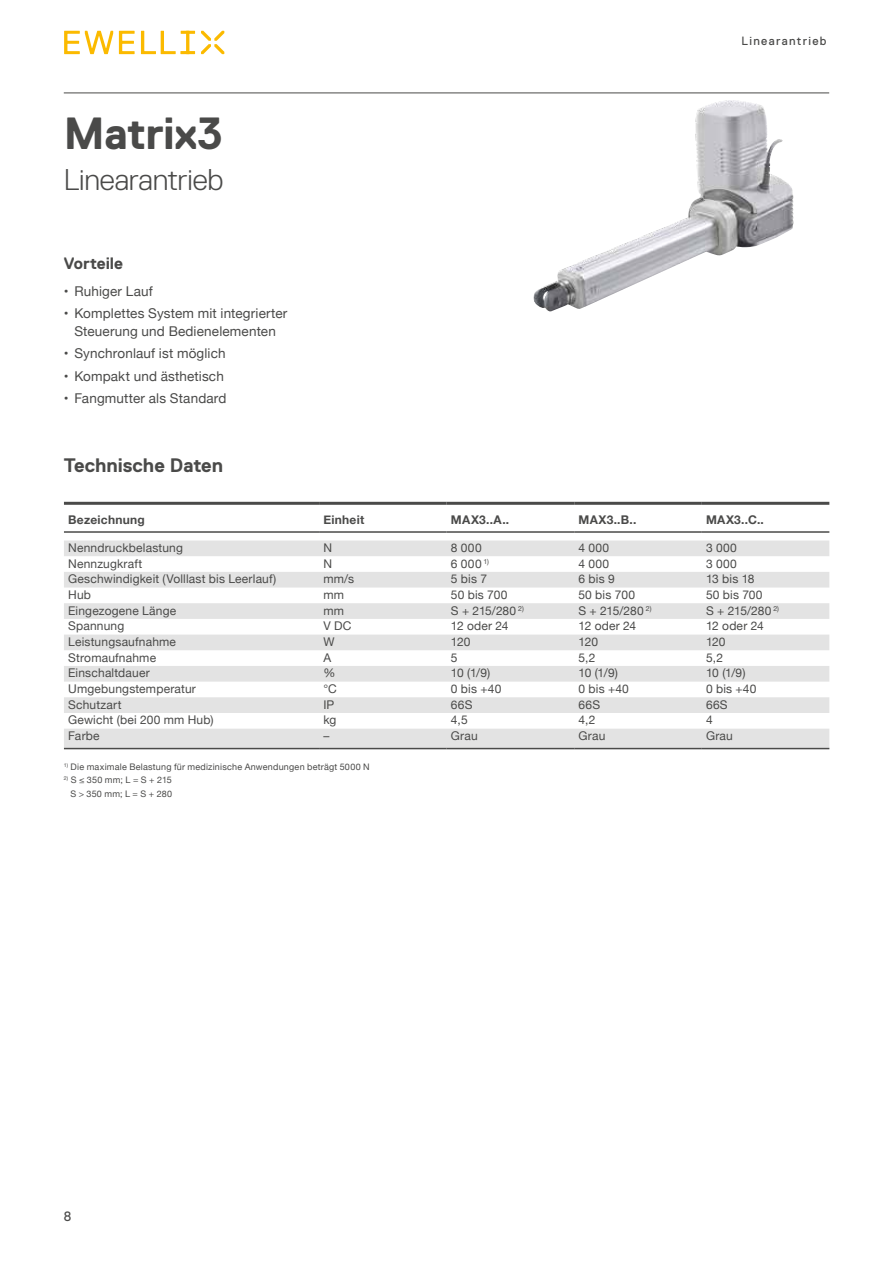
<style>
.page{position:relative;width:893px;height:1263px;background:#fff}
.page>*{position:absolute;margin:0;border:0;box-sizing:border-box;transform-origin:0 0}
.t1{font:700 45px "Replica Std";letter-spacing:-.01em;color:#4a4a49}
.t2{font:300 30px "Replica Std";letter-spacing:-.005em;color:#4a4a49}
.t3{font:700 19.5px "Replica Std";letter-spacing:-.005em;color:#4a4a49}
.t4{font:700 16.5px "Replica Std";color:#4a4a49}
.t5{font:13.5px/18px "Helvetica Neue";letter-spacing:.01em;color:#4a4a49;text-align:center}
.t6{font:13.5px "Replica Std";color:#4a4a49}
.t7{font:12px "Helvetica Neue";letter-spacing:.015em;color:#4a4a49}
.t8{font:700 12px "Helvetica Neue";letter-spacing:.025em;color:#4a4a49}
.t9{font:12px "Replica Std";letter-spacing:.11em;color:#4a4a49}
.t10{font:9px/13.5px "Helvetica Neue";letter-spacing:.025em;color:#4a4a49;text-align:right}
</style>
<div class="page">
<hr style="left:64px;top:93px;width:765px;height:1px;background:#4a4a49">
<svg style="left:64px;top:31px;width:131px;height:23px"></svg>
<svg style="left:201px;top:31px;width:23px;height:23px"></svg>
<img style="left:534px;top:100px;width:260px;height:212px">
<svg style="left:64px;top:540px;width:765px;height:208px;fill:#e3e3e3"></svg>
<hr style="left:64px;top:502px;width:255px;height:3px;background:#4a4a49">
<hr style="left:319px;top:502px;width:128px;height:3px;background:#4a4a49">
<hr style="left:447px;top:502px;width:127px;height:3px;background:#4a4a49">
<hr style="left:574px;top:502px;width:128px;height:3px;background:#4a4a49">
<hr style="left:702px;top:502px;width:127px;height:3px;background:#4a4a49">
<hr style="left:64px;top:748px;width:255px;height:1px;background:#4a4a49">
<hr style="left:319px;top:748px;width:128px;height:1px;background:#4a4a49">
<hr style="left:447px;top:748px;width:127px;height:1px;background:#4a4a49">
<hr style="left:574px;top:748px;width:128px;height:1px;background:#4a4a49">
<hr style="left:702px;top:748px;width:127px;height:1px;background:#4a4a49">
<hr style="left:64px;top:531px;width:255px;height:2px;background:#4a4a49">
<hr style="left:319px;top:531px;width:128px;height:2px;background:#4a4a49">
<hr style="left:447px;top:531px;width:127px;height:2px;background:#4a4a49">
<hr style="left:574px;top:531px;width:128px;height:2px;background:#4a4a49">
<hr style="left:702px;top:531px;width:127px;height:2px;background:#4a4a49">
<h1 class="t1" style="left:64px;top:109px;width:161px">Matrix3</h1>
<h2 class="t2" style="left:64px;top:163px;width:161px">Linearantrieb</h2>
<h3 class="t4" style="left:64px;top:254px;width:61px">Vorteile</h3>
<p class="t5" style="left:64px;top:283px;width:90px">• Ruhiger Lauf</p>
<p class="t5" style="left:64px;top:305px;width:225px">• Komplettes System mit integrierter<br>Steuerung und Bedienelementen</p>
<p class="t5" style="left:64px;top:345px;width:163px">• Synchronlauf ist möglich</p>
<p class="t5" style="left:64px;top:368px;width:162px">• Kompakt und ästhetisch</p>
<p class="t5" style="left:64px;top:390px;width:164px">• Fangmutter als Standard</p>
<h3 class="t3" style="left:64px;top:455px;width:161px">Technische Daten</h3>
<p class="t9" style="left:742px;top:34px;width:86px">Linearantrieb</p>
<p class="t8" style="left:68px;top:510px;width:78px">Bezeichnung</p>
<p class="t8" style="left:323px;top:510px;width:42px">Einheit</p>
<p class="t8" style="left:451px;top:510px;width:60px">MAX3..A..</p>
<p class="t8" style="left:578px;top:510px;width:59px">MAX3..B..</p>
<p class="t8" style="left:706px;top:510px;width:59px">MAX3..C..</p>
<p class="t7" style="left:68px;top:539px;width:116px">Nenndruckbelastung</p>
<p class="t7" style="left:323px;top:539px;width:10px">N</p>
<p class="t7" style="left:451px;top:539px;width:32px">8 000</p>
<p class="t7" style="left:578px;top:539px;width:32px">4 000</p>
<p class="t7" style="left:706px;top:539px;width:32px">3 000</p>
<p class="t7" style="left:68px;top:555px;width:75px">Nennzugkraft</p>
<p class="t7" style="left:323px;top:555px;width:10px">N</p>
<p class="t7" style="left:451px;top:555px;width:40px">6 000 <sup>1)</sup></p>
<p class="t7" style="left:578px;top:555px;width:32px">4 000</p>
<p class="t7" style="left:706px;top:555px;width:32px">3 000</p>
<p class="t7" style="left:68px;top:570px;width:210px">Geschwindigkeit (Volllast bis Leerlauf)</p>
<p class="t7" style="left:323px;top:570px;width:32px">mm/s</p>
<p class="t7" style="left:451px;top:570px;width:38px">5 bis 7</p>
<p class="t7" style="left:578px;top:570px;width:38px">6 bis 9</p>
<p class="t7" style="left:706px;top:570px;width:50px">13 bis 18</p>
<p class="t7" style="left:68px;top:586px;width:24px">Hub</p>
<p class="t7" style="left:323px;top:586px;width:22px">mm</p>
<p class="t7" style="left:451px;top:586px;width:58px">50 bis 700</p>
<p class="t7" style="left:578px;top:586px;width:58px">50 bis 700</p>
<p class="t7" style="left:706px;top:586px;width:58px">50 bis 700</p>
<p class="t7" style="left:68px;top:602px;width:110px">Eingezogene Länge</p>
<p class="t7" style="left:323px;top:602px;width:22px">mm</p>
<p class="t7" style="left:451px;top:602px;width:74px">S + 215/280 <sup>2)</sup></p>
<p class="t7" style="left:578px;top:602px;width:74px">S + 215/280 <sup>2)</sup></p>
<p class="t7" style="left:706px;top:602px;width:74px">S + 215/280 <sup>2)</sup></p>
<p class="t7" style="left:68px;top:617px;width:58px">Spannung</p>
<p class="t7" style="left:323px;top:617px;width:30px">V DC</p>
<p class="t7" style="left:451px;top:617px;width:59px">12 oder 24</p>
<p class="t7" style="left:578px;top:617px;width:59px">12 oder 24</p>
<p class="t7" style="left:706px;top:617px;width:59px">12 oder 24</p>
<p class="t7" style="left:68px;top:633px;width:109px">Leistungsaufnahme</p>
<p class="t7" style="left:323px;top:633px;width:13px">W</p>
<p class="t7" style="left:451px;top:633px;width:21px">120</p>
<p class="t7" style="left:578px;top:633px;width:21px">120</p>
<p class="t7" style="left:706px;top:633px;width:21px">120</p>
<p class="t7" style="left:68px;top:649px;width:89px">Stromaufnahme</p>
<p class="t7" style="left:323px;top:649px;width:9px">A</p>
<p class="t7" style="left:451px;top:649px;width:8px">5</p>
<p class="t7" style="left:578px;top:649px;width:19px">5,2</p>
<p class="t7" style="left:706px;top:649px;width:19px">5,2</p>
<p class="t7" style="left:68px;top:664px;width:83px">Einschaltdauer</p>
<p class="t7" style="left:323px;top:664px;width:13px">%</p>
<p class="t7" style="left:451px;top:664px;width:41px">10 (1/9)</p>
<p class="t7" style="left:578px;top:664px;width:41px">10 (1/9)</p>
<p class="t7" style="left:706px;top:664px;width:41px">10 (1/9)</p>
<p class="t7" style="left:68px;top:680px;width:129px">Umgebungstemperatur</p>
<p class="t7" style="left:323px;top:680px;width:15px">°C</p>
<p class="t7" style="left:451px;top:680px;width:52px">0 bis +40</p>
<p class="t7" style="left:578px;top:680px;width:52px">0 bis +40</p>
<p class="t7" style="left:706px;top:680px;width:52px">0 bis +40</p>
<p class="t7" style="left:68px;top:696px;width:55px">Schutzart</p>
<p class="t7" style="left:323px;top:696px;width:13px">IP</p>
<p class="t7" style="left:451px;top:696px;width:23px">66S</p>
<p class="t7" style="left:578px;top:696px;width:23px">66S</p>
<p class="t7" style="left:706px;top:696px;width:23px">66S</p>
<p class="t7" style="left:68px;top:711px;width:147px">Gewicht (bei 200 mm Hub)</p>
<p class="t7" style="left:323px;top:711px;width:15px">kg</p>
<p class="t7" style="left:451px;top:711px;width:18px">4,5</p>
<p class="t7" style="left:578px;top:711px;width:19px">4,2</p>
<p class="t7" style="left:706px;top:711px;width:8px">4</p>
<p class="t7" style="left:68px;top:727px;width:33px">Farbe</p>
<p class="t7" style="left:323px;top:727px;width:7px">–</p>
<p class="t7" style="left:451px;top:727px;width:28px">Grau</p>
<p class="t7" style="left:578px;top:727px;width:28px">Grau</p>
<p class="t7" style="left:706px;top:727px;width:28px">Grau</p>
<p class="t10" style="left:64px;top:760px;width:307px"><sup>1)</sup> Die maximale Belastung für medizinische Anwendungen beträgt 5000 N</p>
<p class="t10" style="left:64px;top:774px;width:110px"><sup>2)</sup> S≤350mm;L=S+215<br>S&gt;350mm;L=S+280</p>
<p class="t6" style="left:64px;top:1209px;width:9px">8</p>
</div>
